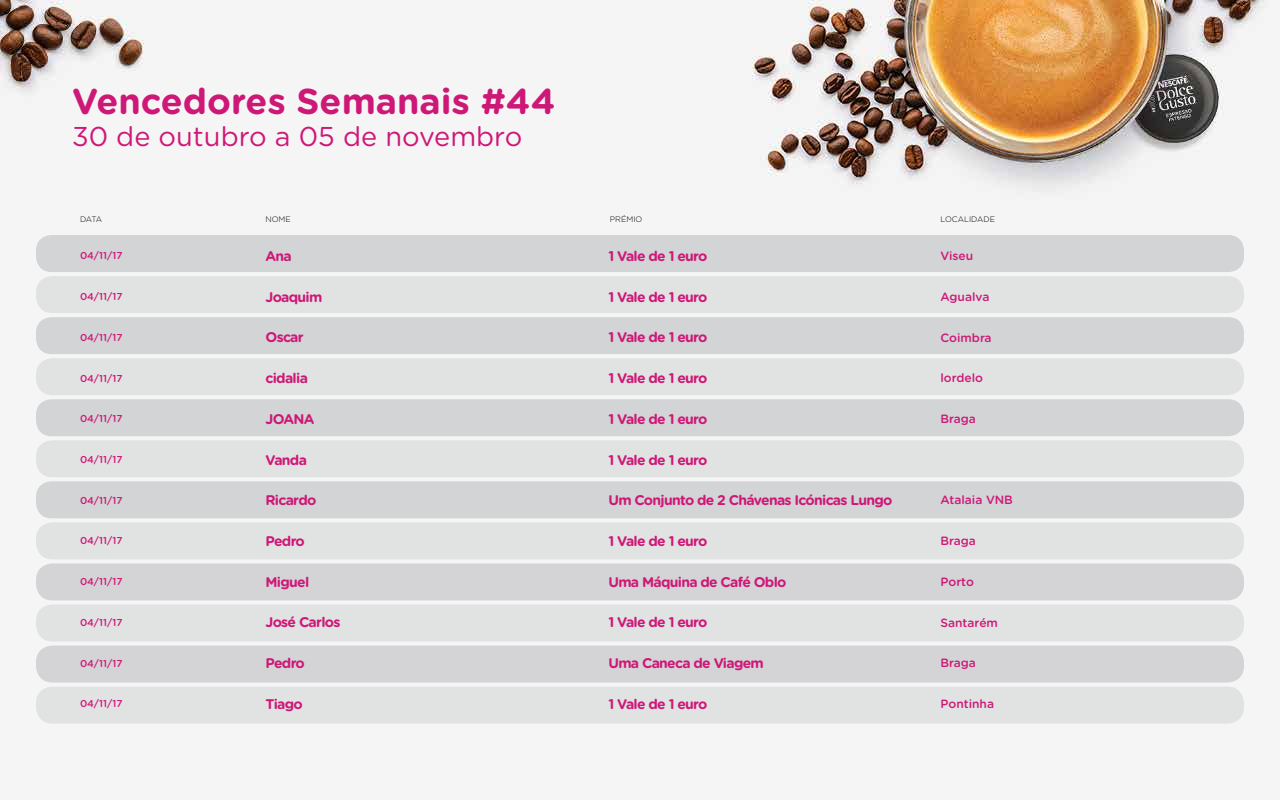
<style>
.page{position:relative;width:1280px;height:800px;background:#fff}
.page>*{position:absolute;margin:0;border:0;box-sizing:border-box;transform-origin:0 0}
.t1{font:700 36px "Gotham Rounded";color:#ce1877}
.t2{font:27.2px "Gotham Rounded";color:#ce1877}
.t3{font:700 14px "Gotham Rounded";letter-spacing:-.05em;color:#ce1877}
.t4{font:500 12px "Gotham Rounded";color:#ce1877}
.t5{font:500 10px "Gotham Rounded";color:#ce1877}
.t6{font:300 8px "Gotham Rounded";color:#000}
</style>
<div class="page">
<img style="left:0;top:0;width:1270px;height:724px">
<div style="left:36px;top:235px;width:1208px;height:37px;background:#d1d3d4;border-radius:16px"></div>
<div style="left:36px;top:399px;width:1208px;height:37px;background:#d1d3d4;border-radius:16px"></div>
<div style="left:36px;top:317px;width:1208px;height:37px;background:#d1d3d4;border-radius:16px"></div>
<div style="left:36px;top:481px;width:1208px;height:37px;background:#d1d3d4;border-radius:16px"></div>
<div style="left:36px;top:276px;width:1208px;height:37px;background:#e0e1e2;border-radius:16px"></div>
<div style="left:36px;top:440px;width:1208px;height:37px;background:#e0e1e2;border-radius:16px"></div>
<div style="left:36px;top:358px;width:1208px;height:37px;background:#e0e1e2;border-radius:16px"></div>
<div style="left:36px;top:522px;width:1208px;height:37px;background:#e0e1e2;border-radius:16px"></div>
<div style="left:36px;top:563px;width:1208px;height:37px;background:#d3d3d5;border-radius:16px"></div>
<div style="left:36px;top:605px;width:1208px;height:37px;background:#e0e1e2;border-radius:16px"></div>
<div style="left:36px;top:646px;width:1208px;height:37px;background:#d3d3d5;border-radius:16px"></div>
<div style="left:36px;top:687px;width:1208px;height:37px;background:#e0e1e2;border-radius:16px"></div>
<h1 class="t1" style="left:72px;top:75px;width:485px">Vencedores Semanais #44</h1>
<h2 class="t2" style="left:72px;top:118px;width:452px">30 de outubro a 05 de novembro</h2>
<p class="t6" style="left:80px;top:214px;width:24px">DATA</p>
<p class="t6" style="left:265px;top:214px;width:27px">NOME</p>
<p class="t6" style="left:610px;top:214px;width:34px">PRÉMIO</p>
<p class="t6" style="left:940px;top:214px;width:56px">LOCALIDADE</p>
<p class="t5" style="left:80px;top:249px;width:44px">04/11/17</p>
<p class="t3" style="left:266px;top:246px;width:28px">Ana</p>
<p class="t3" style="left:608px;top:246px;width:101px">1 Vale de 1 euro</p>
<p class="t4" style="left:940px;top:247px;width:34px">Viseu</p>
<p class="t5" style="left:80px;top:289px;width:44px">04/11/17</p>
<p class="t3" style="left:266px;top:286px;width:58px">Joaquim</p>
<p class="t3" style="left:608px;top:286px;width:101px">1 Vale de 1 euro</p>
<p class="t4" style="left:940px;top:288px;width:50px">Agualva</p>
<p class="t5" style="left:80px;top:330px;width:44px">04/11/17</p>
<p class="t3" style="left:266px;top:327px;width:40px">Oscar</p>
<p class="t3" style="left:608px;top:327px;width:101px">1 Vale de 1 euro</p>
<p class="t4" style="left:940px;top:329px;width:53px">Coimbra</p>
<p class="t5" style="left:80px;top:371px;width:44px">04/11/17</p>
<p class="t3" style="left:266px;top:368px;width:44px">cidalia</p>
<p class="t3" style="left:608px;top:368px;width:101px">1 Vale de 1 euro</p>
<p class="t4" style="left:940px;top:369px;width:44px">lordelo</p>
<p class="t5" style="left:80px;top:412px;width:44px">04/11/17</p>
<p class="t3" style="left:266px;top:409px;width:51px">JOANA</p>
<p class="t3" style="left:608px;top:409px;width:101px">1 Vale de 1 euro</p>
<p class="t4" style="left:940px;top:410px;width:37px">Braga</p>
<p class="t5" style="left:80px;top:452px;width:44px">04/11/17</p>
<p class="t3" style="left:266px;top:449px;width:43px">Vanda</p>
<p class="t3" style="left:608px;top:449px;width:101px">1 Vale de 1 euro</p>
<p class="t5" style="left:80px;top:493px;width:44px">04/11/17</p>
<p class="t3" style="left:266px;top:490px;width:52px">Ricardo</p>
<p class="t3" style="left:608px;top:490px;width:285px">Um Conjunto de 2 Chávenas Icónicas Lungo</p>
<p class="t4" style="left:940px;top:492px;width:74px">Atalaia VNB</p>
<p class="t5" style="left:80px;top:534px;width:44px">04/11/17</p>
<p class="t3" style="left:266px;top:531px;width:41px">Pedro</p>
<p class="t3" style="left:608px;top:531px;width:101px">1 Vale de 1 euro</p>
<p class="t4" style="left:940px;top:532px;width:37px">Braga</p>
<p class="t5" style="left:80px;top:574px;width:44px">04/11/17</p>
<p class="t3" style="left:266px;top:571px;width:45px">Miguel</p>
<p class="t3" style="left:608px;top:571px;width:180px">Uma Máquina de Café Oblo</p>
<p class="t4" style="left:940px;top:573px;width:35px">Porto</p>
<p class="t5" style="left:80px;top:615px;width:44px">04/11/17</p>
<p class="t3" style="left:266px;top:612px;width:77px">José Carlos</p>
<p class="t3" style="left:608px;top:612px;width:101px">1 Vale de 1 euro</p>
<p class="t4" style="left:940px;top:614px;width:59px">Santarém</p>
<p class="t5" style="left:80px;top:656px;width:44px">04/11/17</p>
<p class="t3" style="left:266px;top:653px;width:41px">Pedro</p>
<p class="t3" style="left:608px;top:653px;width:157px">Uma Caneca de Viagem</p>
<p class="t4" style="left:940px;top:655px;width:37px">Braga</p>
<p class="t5" style="left:80px;top:697px;width:44px">04/11/17</p>
<p class="t3" style="left:266px;top:694px;width:39px">Tiago</p>
<p class="t3" style="left:608px;top:694px;width:101px">1 Vale de 1 euro</p>
<p class="t4" style="left:940px;top:695px;width:55px">Pontinha</p>
</div>
